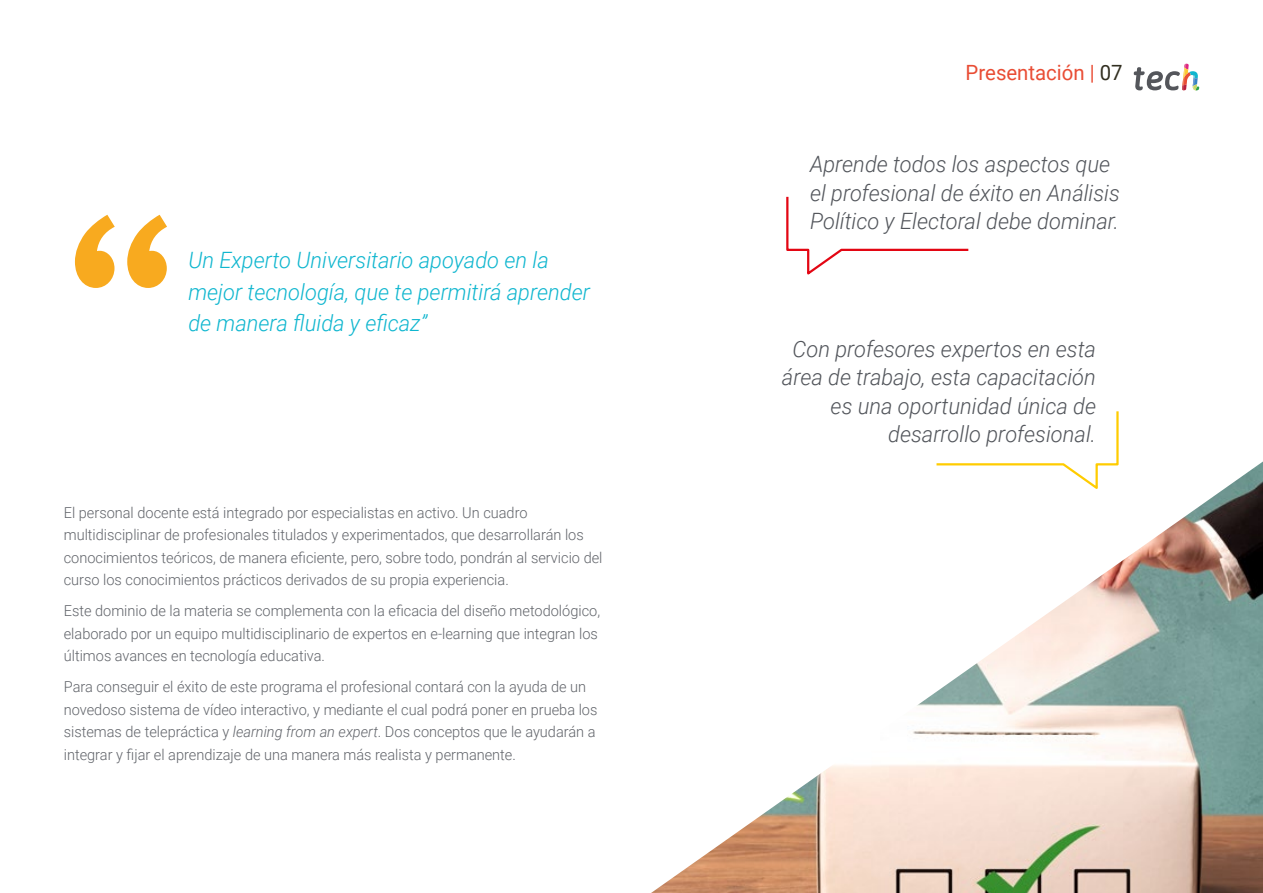
<style>
.page{position:relative;width:1263px;height:893px;background:#fff}
.page>*{position:absolute;margin:0;border:0;box-sizing:border-box;transform-origin:0 0}
.t1{font:italic 300 22.5px/28.5px "Roboto";color:#52555b}
.t2{font:italic 300 22.5px/31.5px "Roboto";color:#0fb6cf}
.t3{font:21px "Roboto";color:#e94d35}
.t4{font:300 15px/22.5px "Roboto";color:#61646a}
.s1{font-style:italic}
.s2{color:#312e20}
</style>
<div class="page">
<svg style="left:75px;top:215px;width:92px;height:73px"></svg>
<img style="left:651px;top:461px;width:612px;height:432px">
<svg style="left:786px;top:196px;width:183px;height:79px"></svg>
<svg style="left:934px;top:411px;width:186px;height:81px"></svg>
<svg style="left:1134px;top:64px;width:65px;height:27px"></svg>
<h1 class="t2" style="left:188px;top:244px;width:403px">Un Experto Universitario apoyado en la mejor tecnología, que te permitirá aprender de manera fluida y eficaz”</h1>
<p class="t4" style="left:64px;top:501px;width:540px">El personal docente está integrado por especialistas en activo. Un cuadro multidisciplinar de profesionales titulados y experimentados, que desarrollarán los conocimientos teóricos, de manera eficiente, pero, sobre todo, pondrán al servicio del curso los conocimientos prácticos derivados de su propia experiencia.</p>
<p class="t4" style="left:64px;top:599px;width:538px">Este dominio de la materia se complementa con la eficacia del diseño metodológico, elaborado por un equipo multidisciplinario de expertos en e-learning que integran los últimos avances en tecnología educativa.</p>
<p class="t4" style="left:64px;top:675px;width:535px">Para conseguir el éxito de este programa el profesional contará con la ayuda de un novedoso sistema de vídeo interactivo, y mediante el cual podrá poner en prueba los sistemas de telepráctica y <span class="s1">learning from an expert</span>. Dos conceptos que le ayudarán a integrar y fijar el aprendizaje de una manera más realista y permanente.</p>
<h2 class="t3" style="left:966px;top:57px;width:159px">Presentación | <span class="s2">07</span></h2>
<h1 class="t1" style="left:810px;top:149px;width:311px">Aprende todos los aspectos que el profesional de éxito en Análisis<br>Político y Electoral debe dominar.</h1>
<h1 class="t1" style="left:782px;top:334px;width:316px;text-align:right">Con profesores expertos en esta área de trabajo, esta capacitación es una oportunidad única de desarrollo profesional.</h1>
</div>
